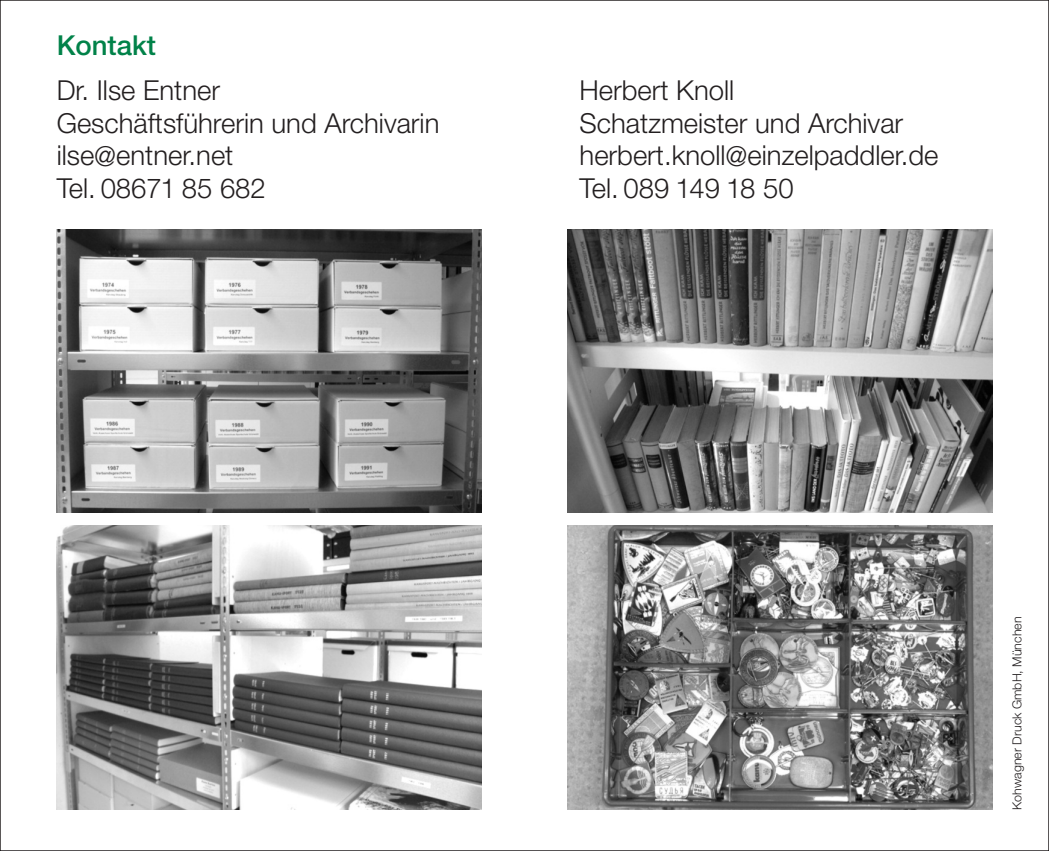
<style>
.page{position:relative;width:1049px;height:851px;background:#fff}
.page>*{position:absolute;margin:0;border:0;box-sizing:border-box;transform-origin:0 0}
.t1{font:300 27.5px/32.5px "Helvetica Neue";color:#231f20}
.t2{font:500 27.5px "Helvetica Neue";color:#018249}
.t3{font:300 12.5px "Helvetica Neue";color:#231f20}
</style>
<div class="page">
<img style="left:57px;top:229px;width:425px;height:283px">
<img style="left:567px;top:229px;width:425px;height:283px">
<img style="left:57px;top:525px;width:425px;height:284px">
<img style="left:568px;top:525px;width:424px;height:284px">
<p class="t2" style="left:57px;top:35px;width:101px">Kontakt</p>
<p class="t1" style="left:57px;top:77px;width:384px">Dr. Ilse Entner<br>Geschäftsführerin und Archivarin ilse@entner.net<br>Tel. 08671 85 682</p>
<p class="t1" style="left:580px;top:77px;width:360px">Herbert Knoll<br>Schatzmeister und Archivar herbert.knoll@einzelpaddler.de<br>Tel. 089 149 18 50</p>
<p class="t3" style="left:1012px;top:809px;width:195px;rotate:-90deg">Kohwagner Druck GmbH, München</p>
</div>
